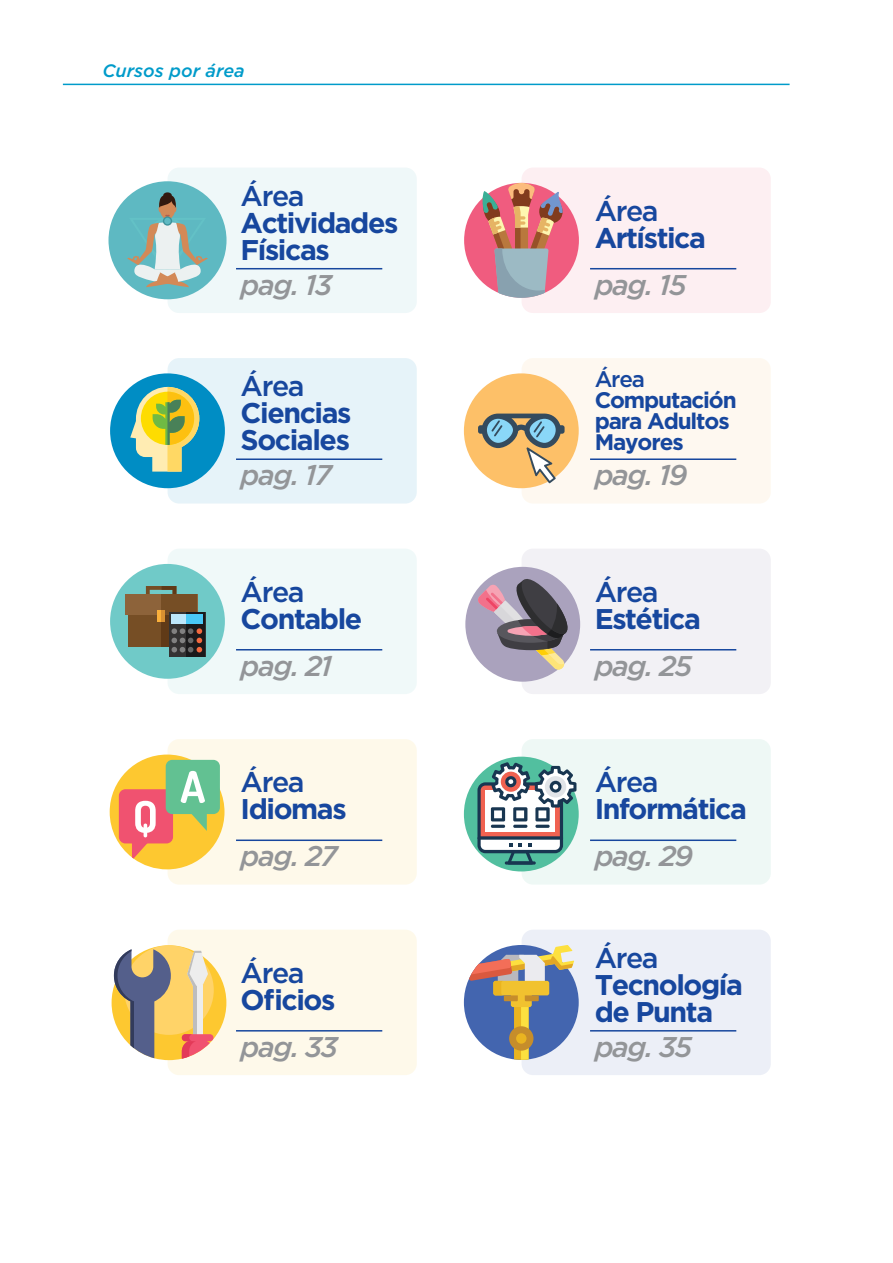
<style>
.page{position:relative;width:893px;height:1263px;background:#fff}
.page>*{position:absolute;margin:0;border:0;box-sizing:border-box;transform-origin:0 0}
.t1{font:700 28.5px/27px "Gotham";letter-spacing:-.05em;color:#17479e}
.t2{font:italic 500 28.5px "Gotham";letter-spacing:-.05em;color:#939598}
.t3{font:500 28.5px "Gotham";letter-spacing:-.05em;color:#17479e}
.t4{font:700 22.5px/21px "Gotham";letter-spacing:-.05em;color:#17479e}
.t5{font:500 22.5px "Gotham";color:#17479e}
.t6{font:italic 500 18px "Gotham";color:#009bca}
</style>
<div class="page">
<div style="left:168px;top:168px;width:249px;height:145px;background:#eff8f9;border-radius:11px"></div>
<hr style="left:63px;top:84px;width:727px;height:1px;background:#009bca">
<div style="left:108px;top:181px;width:119px;height:118px;background:#5eb9c2;border-radius:50%"></div>
<div style="left:163px;top:192px;width:9px;height:6px;background:#32190f;border-radius:50%"></div>
<svg style="left:127px;top:195px;width:81px;height:92px"></svg>
<svg style="left:163px;top:216px;width:9px;height:10px"></svg>
<div style="left:164px;top:218px;width:7px;height:6px;background:#5eb9c2;border-radius:50%"></div>
<hr style="left:236px;top:268px;width:146px;height:1px;background:#17479e">
<div style="left:522px;top:168px;width:249px;height:145px;background:#fdeff2;border-radius:11px"></div>
<hr style="left:590px;top:268px;width:146px;height:1px;background:#17479e">
<div style="left:168px;top:358px;width:249px;height:146px;background:#e6f3f9;border-radius:11px"></div>
<hr style="left:236px;top:458px;width:146px;height:2px;background:#17479e">
<div style="left:522px;top:358px;width:249px;height:146px;background:#fef8f0;border-radius:11px"></div>
<hr style="left:590px;top:458px;width:146px;height:2px;background:#17479e">
<div style="left:168px;top:549px;width:249px;height:145px;background:#f0f9f9;border-radius:11px"></div>
<hr style="left:236px;top:649px;width:146px;height:1px;background:#17479e">
<div style="left:522px;top:549px;width:249px;height:145px;background:#f2f1f5;border-radius:11px"></div>
<hr style="left:590px;top:649px;width:146px;height:1px;background:#17479e">
<div style="left:168px;top:739px;width:249px;height:146px;background:#fef9ea;border-radius:11px"></div>
<hr style="left:236px;top:839px;width:146px;height:2px;background:#17479e">
<div style="left:522px;top:739px;width:249px;height:146px;background:#eef8f5;border-radius:11px"></div>
<hr style="left:590px;top:839px;width:146px;height:2px;background:#17479e">
<div style="left:168px;top:930px;width:249px;height:145px;background:#fef9ea;border-radius:11px"></div>
<hr style="left:236px;top:1030px;width:146px;height:1px;background:#17479e">
<div style="left:522px;top:930px;width:249px;height:145px;background:#eceff7;border-radius:11px"></div>
<hr style="left:590px;top:1030px;width:146px;height:1px;background:#17479e">
<div style="left:464px;top:183px;width:115px;height:115px;background:#f05c7f;border-radius:50%"></div>
<svg style="left:482px;top:183px;width:81px;height:115px"></svg>
<svg style="left:110px;top:754px;width:114px;height:115px"></svg>
<div style="left:110px;top:373px;width:115px;height:115px;background:#008dc4;border-radius:50%"></div>
<svg style="left:130px;top:387px;width:69px;height:85px"></svg>
<div style="left:464px;top:373px;width:115px;height:115px;background:#fdc068;border-radius:50%"></div>
<svg style="left:478px;top:414px;width:87px;height:69px"></svg>
<div style="left:110px;top:564px;width:115px;height:115px;background:#70cac8;border-radius:50%"></div>
<div style="left:128px;top:598px;width:66px;height:48px;background:#764e25"></div>
<div style="left:162px;top:598px;width:32px;height:48px;background:#603a17"></div>
<div style="left:125px;top:595px;width:72px;height:20px;background:#8d633a"></div>
<div style="left:162px;top:595px;width:35px;height:20px;background:#764e25"></div>
<svg style="left:146px;top:586px;width:30px;height:35px"></svg>
<div style="left:169px;top:612px;width:36px;height:45px;background:#343333"></div>
<div style="left:186px;top:612px;width:19px;height:45px;background:#1a1a1b"></div>
<div style="left:171px;top:615px;width:32px;height:9px;background:#bce7fb"></div>
<div style="left:186px;top:615px;width:17px;height:9px;background:#49c8f5"></div>
<svg style="left:172px;top:628px;width:30px;height:24px"></svg>
<div style="left:465px;top:567px;width:115px;height:115px;background:#aaa2bd;border-radius:50%"></div>
<svg style="left:477px;top:576px;width:94px;height:94px"></svg>
<div style="left:464px;top:757px;width:115px;height:114px;background:#52bf9f;border-radius:50%"></div>
<svg style="left:477px;top:762px;width:99px;height:102px"></svg>
<svg style="left:112px;top:945px;width:114px;height:115px"></svg>
<div style="left:464px;top:945px;width:115px;height:115px;background:#4365af;border-radius:50%"></div>
<svg style="left:469px;top:945px;width:105px;height:115px"></svg>
<p class="t6" style="left:102px;top:59px;width:144px">Cursos por área</p>
<p class="t3" style="left:241px;top:177px;width:65px">Área</p>
<p class="t1" style="left:241px;top:209px;width:159px">Actividades<br>Físicas</p>
<p class="t2" style="left:241px;top:266px;width:93px">pag. 13</p>
<p class="t3" style="left:241px;top:367px;width:65px">Área</p>
<p class="t1" style="left:241px;top:399px;width:112px">Ciencias<br>Sociales</p>
<p class="t2" style="left:241px;top:457px;width:93px">pag. 17</p>
<p class="t3" style="left:241px;top:573px;width:65px">Área</p>
<p class="t1" style="left:241px;top:605px;width:123px">Contable</p>
<p class="t2" style="left:241px;top:647px;width:93px">pag. 21</p>
<p class="t3" style="left:241px;top:763px;width:65px">Área</p>
<p class="t1" style="left:241px;top:795px;width:108px">Idiomas</p>
<p class="t2" style="left:241px;top:838px;width:99px">pag. 27</p>
<p class="t3" style="left:241px;top:954px;width:65px">Área</p>
<p class="t1" style="left:241px;top:986px;width:96px">Oficios</p>
<p class="t2" style="left:241px;top:1028px;width:99px">pag. 33</p>
<p class="t3" style="left:595px;top:192px;width:65px">Área</p>
<p class="t1" style="left:595px;top:224px;width:113px">Artística</p>
<p class="t2" style="left:595px;top:266px;width:93px">pag. 15</p>
<p class="t5" style="left:595px;top:364px;width:52px">Área</p>
<p class="t4" style="left:595px;top:389px;width:144px">Computación para Adultos<br>Mayores</p>
<p class="t2" style="left:595px;top:457px;width:94px">pag. 19</p>
<p class="t3" style="left:595px;top:573px;width:65px">Área</p>
<p class="t1" style="left:595px;top:605px;width:108px">Estética</p>
<p class="t2" style="left:595px;top:647px;width:99px">pag. 25</p>
<p class="t3" style="left:595px;top:763px;width:65px">Área</p>
<p class="t1" style="left:595px;top:795px;width:154px">Informática</p>
<p class="t2" style="left:595px;top:838px;width:100px">pag. 29</p>
<p class="t3" style="left:595px;top:939px;width:65px">Área</p>
<p class="t1" style="left:595px;top:971px;width:150px">Tecnología de Punta</p>
<p class="t2" style="left:595px;top:1028px;width:99px">pag. 35</p>
</div>
